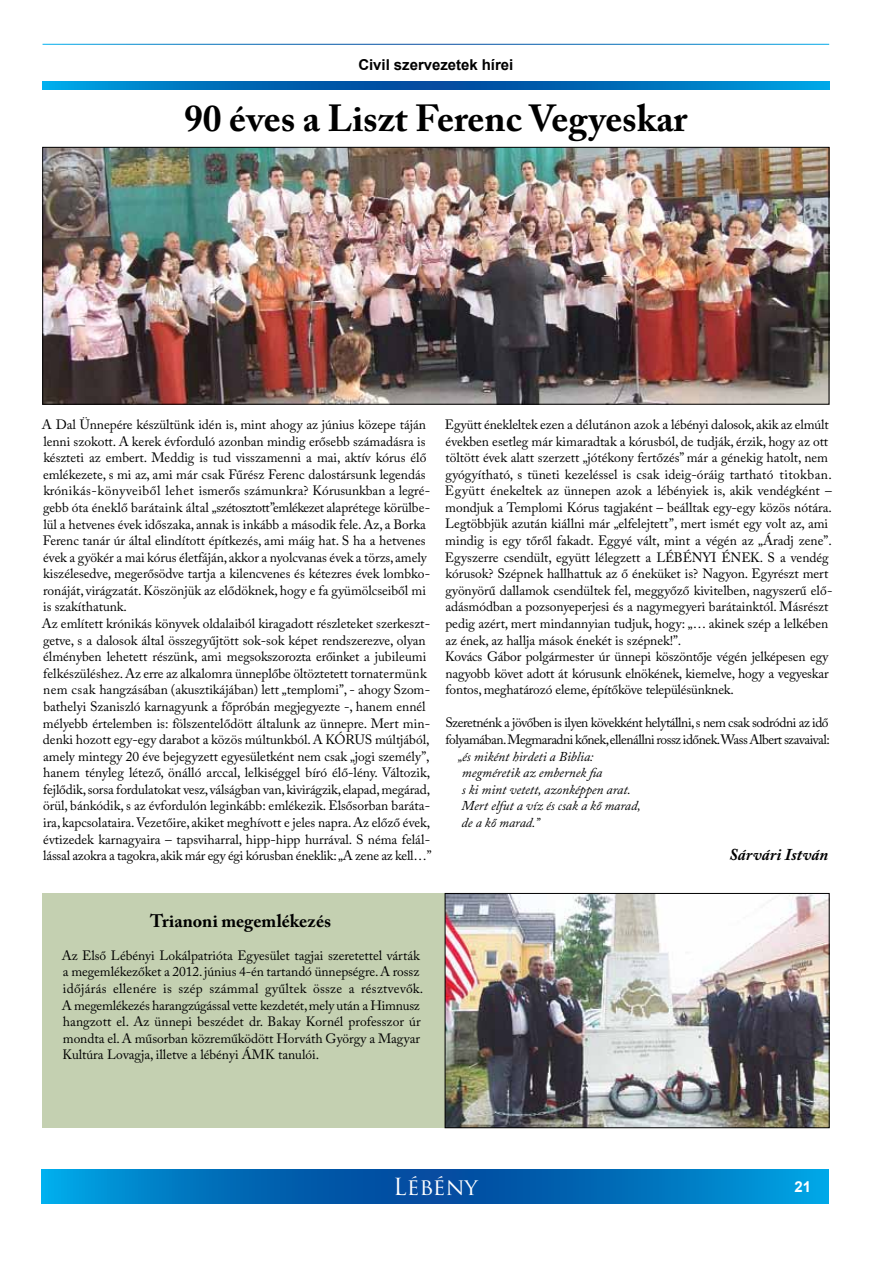
<style>
.page{position:relative;width:893px;height:1263px;background:#fff}
.page>*{position:absolute;margin:0;border:0;box-sizing:border-box;transform-origin:0 0}
.t1{font:700 37.5px "Adobe Caslon Pro";color:#000}
.t2{font:22.95px "Trajan Pro";color:#fff}
.t3{font:700 18px "Adobe Caslon Pro";letter-spacing:.005em;color:#000}
.t4{font:italic 700 16.5px "Adobe Caslon Pro";letter-spacing:.005em;color:#000}
.t5{font:700 15px "Arial";letter-spacing:-.005em;color:#000}
.t6{font:700 15px "Arial";color:#fff}
.t7{font:13.5px/16.6px "Adobe Caslon Pro";letter-spacing:-.005em;color:#000}
.t8{font:13.5px/16.6px "Adobe Caslon Pro";letter-spacing:-.035em;color:#000}
.t9{font:italic 13.5px/16.6px "Adobe Caslon Pro";color:#000}
</style>
<div class="page">
<svg style="left:42px;top:1169px;width:786px;height:34px;background:#0071bc"></svg>
<svg style="left:42px;top:81px;width:787px;height:9px;background:#0071bc"></svg>
<div style="left:43px;top:893px;width:786px;height:235px;background:#c4d0b1"></div>
<img style="left:45px;top:149px;width:782px;height:253px">
<div style="left:43px;top:147px;width:786px;height:257px;border:1px solid #000"></div>
<img style="left:447px;top:895px;width:380px;height:231px">
<div style="left:445px;top:893px;width:384px;height:235px;border:1px solid #000"></div>
<p class="t5" style="left:358px;top:55px;width:156px">Civil szervezetek hírei</p>
<h1 class="t1" style="left:184px;top:96px;width:505px">90 éves a Liszt Ferenc Vegyeskar</h1>
<p class="t7" style="left:42px;top:416px;width:391px">A Dal Ünnepére készültünk idén is, mint ahogy az június közepe táján lenni szokott. A kerek évforduló azonban mindig erősebb számadásra is készteti az embert. Meddig is tud visszamenni a mai, aktív kórus élő emlékezete, s mi az, ami már csak Fűrész Ferenc dalostársunk legendás krónikás-könyveiből lehet ismerős számunkra? Kórusunkban a legré&shy;gebb óta éneklő barátaink által „szétosztott”emlékezet alaprétege körülbe&shy;lül a hetvenes évek időszaka, annak is inkább a második fele. Az, a Borka Ferenc tanár úr által elindított építkezés, ami máig hat. S ha a hetvenes évek a gyökér a mai kórus életfáján, akkor a nyolcvanas évek a törzs, amely kiszélesedve, megerősödve tartja a kilencvenes és kétezres évek lombko&shy;ronáját, virágzatát. Köszönjük az elődöknek, hogy e fa gyümölcseiből mi is szakíthatunk.<br>Az említett krónikás könyvek oldalaiból kiragadott részleteket szerkeszt&shy;getve, s a dalosok által összegyűjtött sok-sok képet rendszerezve, olyan élményben lehetett részünk, ami megsokszorozta erőinket a jubileumi felkészüléshez. Az erre az alkalomra ünneplőbe öltöztetett tornatermünk nem csak hangzásában (akusztikájában) lett „templomi”, - ahogy Szom&shy;bathelyi Szaniszló karnagyunk a főpróbán megjegyezte -, hanem ennél mélyebb értelemben is: fölszentelődött általunk az ünnepre. Mert min&shy;denki hozott egy-egy darabot a közös múltunkból. A KÓRUS múltjából, amely mintegy 20 éve bejegyzett egyesületként nem csak „jogi személy”, hanem tényleg létező, önálló arccal, lelkiséggel bíró élő-lény. Változik, fejlődik, sorsa fordulatokat vesz, válságban van, kivirágzik, elapad, megárad, örül, bánkódik, s az évfordulón leginkább: emlékezik. Elsősorban baráta&shy;ira, kapcsolataira. Vezetőire, akiket meghívott e jeles napra. Az előző évek, évtizedek karnagyaira – tapsviharral, hipp-hipp hurrával. S néma felál&shy;lással azokra a tagokra, akik már egy égi kórusban éneklik: „A zene az kell…”</p>
<p class="t7" style="left:445px;top:416px;width:389px">Együtt énekleltek ezen a délutánon azok a lébényi dalosok, akik az elmúlt években esetleg már kimaradtak a kórusból, de tudják, érzik, hogy az ott töltött évek alatt szerzett „jótékony fertőzés” már a génekig hatolt, nem gyógyítható, s tüneti kezeléssel is csak ideig-óráig tartható titokban.<br>Együtt énekeltek az ünnepen azok a lébényiek is, akik vendégként – mondjuk a Templomi Kórus tagjaként – beálltak egy-egy közös nótára.<br>Legtöbbjük azután kiállni már „elfelejtett”, mert ismét egy volt az, ami mindig is egy tőről fakadt. Eggyé vált, mint a végén az „Áradj zene”.<br>Egyszerre csendült, együtt lélegzett a LÉBÉNYI ÉNEK. S a vendég kórusok? Szépnek hallhattuk az ő éneküket is? Nagyon. Egyrészt mert gyönyörű dallamok csendültek fel, meggyőző kivitelben, nagyszerű elő&shy;adásmódban a pozsonyeperjesi és a nagymegyeri barátainktól. Másrészt pedig azért, mert mindannyian tudjuk, hogy: „… akinek szép a lelkében az ének, az hallja mások énekét is szépnek!”.<br>Kovács Gábor polgármester úr ünnepi köszöntője végén jelképesen egy nagyobb követ adott át kórusunk elnökének, kiemelve, hogy a vegyeskar fontos, meghatározó eleme, építőköve településünknek.</p>
<p class="t8" style="left:445px;top:714px;width:386px">Szeretnénk a jövőben is ilyen kövekként helytállni, s nem csak sodródni az idő folyamában. Megmaradni kőnek, ellenállni rossz időnek.Wass Albert szavaival:</p>
<p class="t9" style="left:458px;top:747px;width:184px">„és miként hirdeti a Biblia: megméretik az embernek fia<br>s ki mint vetett, azonképpen arat.<br>Mert elfut a víz és csak a kő marad, de a kő marad.”</p>
<p class="t4" style="left:729px;top:845px;width:101px">Sárvári István</p>
<h3 class="t3" style="left:150px;top:910px;width:183px">Trianoni megemlékezés</h3>
<p class="t7" style="left:62px;top:947px;width:363px">Az Első Lébényi Lokálpatrióta Egyesület tagjai szeretettel várták a megemlékezőket a 2012. június 4-én tartandó ünnepségre. A rossz időjárás ellenére is szép számmal gyűltek össze a résztvevők.<br>A megemlékezés harangzúgással vette kezdetét, mely után a Himnusz hangzott el. Az ünnepi beszédet dr. Bakay Kornél professzor úr mondta el. A műsorban közreműködött Horváth György a Magyar Kultúra Lovagja, illetve a lébényi ÁMK tanulói.</p>
<h2 class="t2" style="left:393px;top:1172px;width:86px">Lébény</h2>
<p class="t6" style="left:795px;top:1177px;width:18px">21</p>
</div>
